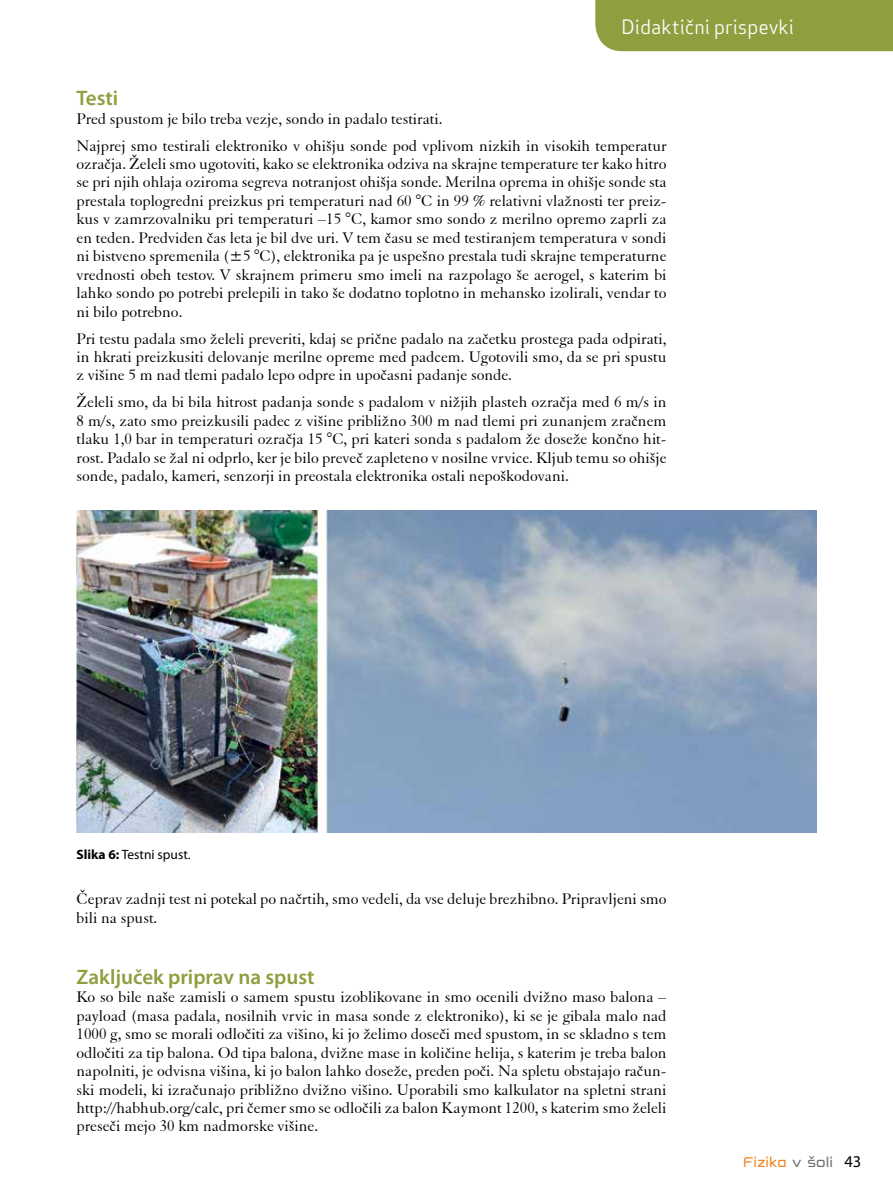
<style>
.page{position:relative;width:893px;height:1191px;background:#fff}
.page>*{position:absolute;margin:0;border:0;box-sizing:border-box;transform-origin:0 0}
.t1{font:600 21px "Myriad Pro";color:#8d9f3f}
.t2{font:19.5px "Apex Sans Book ST";color:#fff}
.t3{font:16.5px/18.5px "Elegant Garamond BT";color:#000;text-align:justify}
.t4{font:16.5px "Formation Sans";color:#f58220}
.t5{font:13.5px "Myriad Pro";color:#000}
.s1{font-weight:700}
.s2{color:#6d6e71}
.s3{font-family:"Myriad Pro";color:#000}
</style>
<div class="page">
<div style="left:595px;top:0;width:298px;height:51px;background:#8d9f3f"></div>
<img style="left:77px;top:510px;width:739px;height:322px">
<p class="t2" style="left:621px;top:14px;width:174px">Didaktični prispevki</p>
<p class="t1" style="left:77px;top:85px;width:43px">Testi</p>
<p class="t3" style="left:77px;top:104px;width:591px;line-height:27px">Pred spustom je bilo treba vezje, sondo in padalo testirati.<br>Najprej smo testirali elektroniko v ohišju sonde pod vplivom nizkih in visokih temperatur</p>
<p class="t3" style="left:77px;top:154px;width:591px">ozračja. Želeli smo ugotoviti, kako se elektronika odziva na skrajne temperature ter kako hitro se pri njih ohlaja oziroma segreva notranjost ohišja sonde. Merilna oprema in ohišje sonde sta prestala toplogredni preizkus pri temperaturi nad 60 °C in 99 % relativni vlažnosti ter preiz&shy;kus v zamrzovalniku pri temperaturi –15 °C, kamor smo sondo z merilno opremo zaprli za en teden. Predviden čas leta je bil dve uri. V tem času se med testiranjem temperatura v sondi ni bistveno spremenila (±5 °C), elektronika pa je uspešno prestala tudi skrajne temperaturne vrednosti obeh testov. V skrajnem primeru smo imeli na razpolago še aerogel, s katerim bi lahko sondo po potrebi prelepili in tako še dodatno toplotno in mehansko izolirali, vendar to ni bilo potrebno.</p>
<p class="t3" style="left:77px;top:329px;width:591px">Pri testu padala smo želeli preveriti, kdaj se prične padalo na začetku prostega pada odpirati, in hkrati preizkusiti delovanje merilne opreme med padcem. Ugotovili smo, da se pri spustu z višine 5 m nad tlemi padalo lepo odpre in upočasni padanje sonde.</p>
<p class="t3" style="left:77px;top:393px;width:591px">Želeli smo, da bi bila hitrost padanja sonde s padalom v nižjih plasteh ozračja med 6 m/s in 8 m/s, zato smo preizkusili padec z višine približno 300 m nad tlemi pri zunanjem zračnem tlaku 1,0 bar in temperaturi ozračja 15 °C, pri kateri sonda s padalom že doseže končno hit&shy;rost. Padalo se žal ni odprlo, ker je bilo preveč zapleteno v nosilne vrvice. Kljub temu so ohišje sonde, padalo, kameri, senzorji in preostala elektronika ostali nepoškodovani.</p>
<p class="t5" style="left:77px;top:846px;width:116px"><span class="s1">Slika 6:</span> Testni spust.</p>
<p class="t3" style="left:77px;top:889px;width:591px">Čeprav zadnji test ni potekal po načrtih, smo vedeli, da vse deluje brezhibno. Pripravljeni smo bili na spust.</p>
<p class="t1" style="left:77px;top:963px;width:239px">Zaključek priprav na spust</p>
<p class="t3" style="left:77px;top:987px;width:591px">Ko so bile naše zamisli o samem spustu izoblikovane in smo ocenili dvižno maso balona – payload (masa padala, nosilnih vrvic in masa sonde z elektroniko), ki se je gibala malo nad 1000 g, smo se morali odločiti za višino, ki jo želimo doseči med spustom, in se skladno s tem odločiti za tip balona. Od tipa balona, dvižne mase in količine helija, s katerim je treba balon napolniti, je odvisna višina, ki jo balon lahko doseže, preden poči. Na spletu obstajajo račun&shy;ski modeli, ki izračunajo približno dvižno višino. Uporabili smo kalkulator na spletni strani http://habhub.org/calc, pri čemer smo se odločili za balon Kaymont 1200, s katerim smo želeli preseči mejo 30 km nadmorske višine.</p>
<p class="t4" style="left:743px;top:1153px;width:119px">Fizika <span class="s2">v šoli</span> <span class="s3">43</span></p>
</div>
